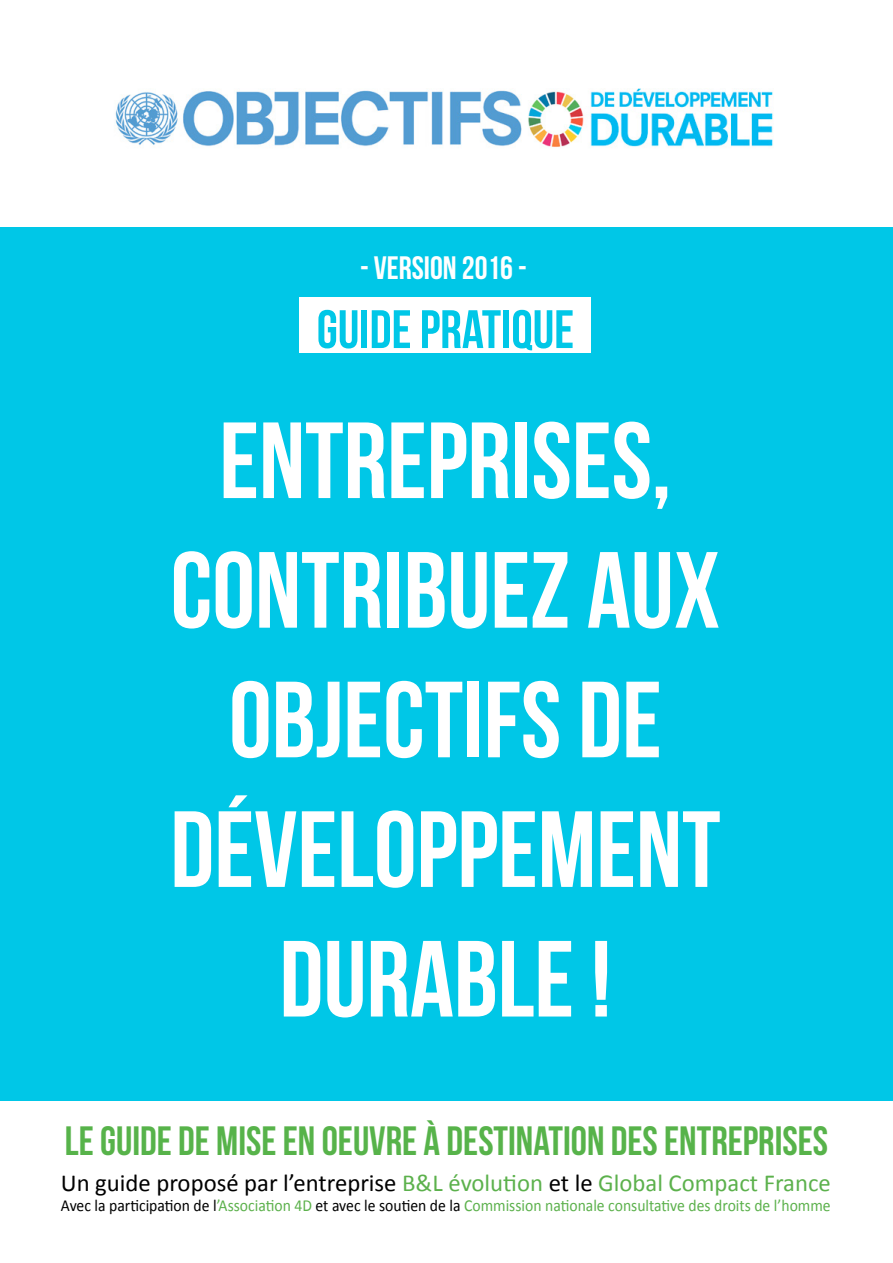
<style>
.page{position:relative;width:893px;height:1263px;background:#fff}
.page>*{position:absolute;margin:0;border:0;box-sizing:border-box;transform-origin:0 0}
.t1{font:108px/129.6px "Bebas Neue";color:#fff;text-align:center}
.t2{font:54px "Bebas Neue";color:#00c7e7}
.t3{font:40.95px "Bebas Neue";color:#57b34a}
.t4{font:32.4px "Bebas Neue";color:#fff}
.t5{font:24.45px "Calibri";color:#000}
.t6{font:16.8px "Calibri";color:#5cb14c;scale:.93 1}
.s1{color:#5cb14c}
.s2{color:#000}
</style>
<div class="page">
<div style="left:0;top:227px;width:893px;height:1036px;background:#00c7e7"></div>
<div style="left:0;top:1101px;width:893px;height:162px;background:#fff"></div>
<div style="left:300px;top:298px;width:291px;height:55px;background:#fff"></div>
<img style="left:115px;top:88px;width:659px;height:60px">
<h3 class="t4" style="left:360px;top:250px;width:168px">- VERSION 2016 -</h3>
<h2 class="t2" style="left:317px;top:300px;width:259px">GUIDE PRATIQUE</h2>
<h1 class="t1" style="left:170px;top:395px;width:552px">ENTREPRISES,<br>CONTRIBUEZ AUX<br>OBJECTIFS DE<br>DÉVELOPPEMENT<br>DURABLE !</h1>
<h3 class="t3" style="left:65px;top:1119px;width:765px">LE GUIDE DE MISE EN OEUVRE À DESTINATION DES ENTREPRISES</h3>
<h3 class="t5" style="left:61px;top:1167px;width:771px">Un guide proposé par l’entreprise <span class="s1">B&amp;L évolution</span> et le <span class="s1">Global Compact France</span></h3>
<p class="t6" style="left:61px;top:1195px;width:829px"><span class="s2">Avec la participation de l</span>’Association 4D <span class="s2">et avec le soutien de la</span> Commission nationale consultative des droits de l’homme</p>
</div>
